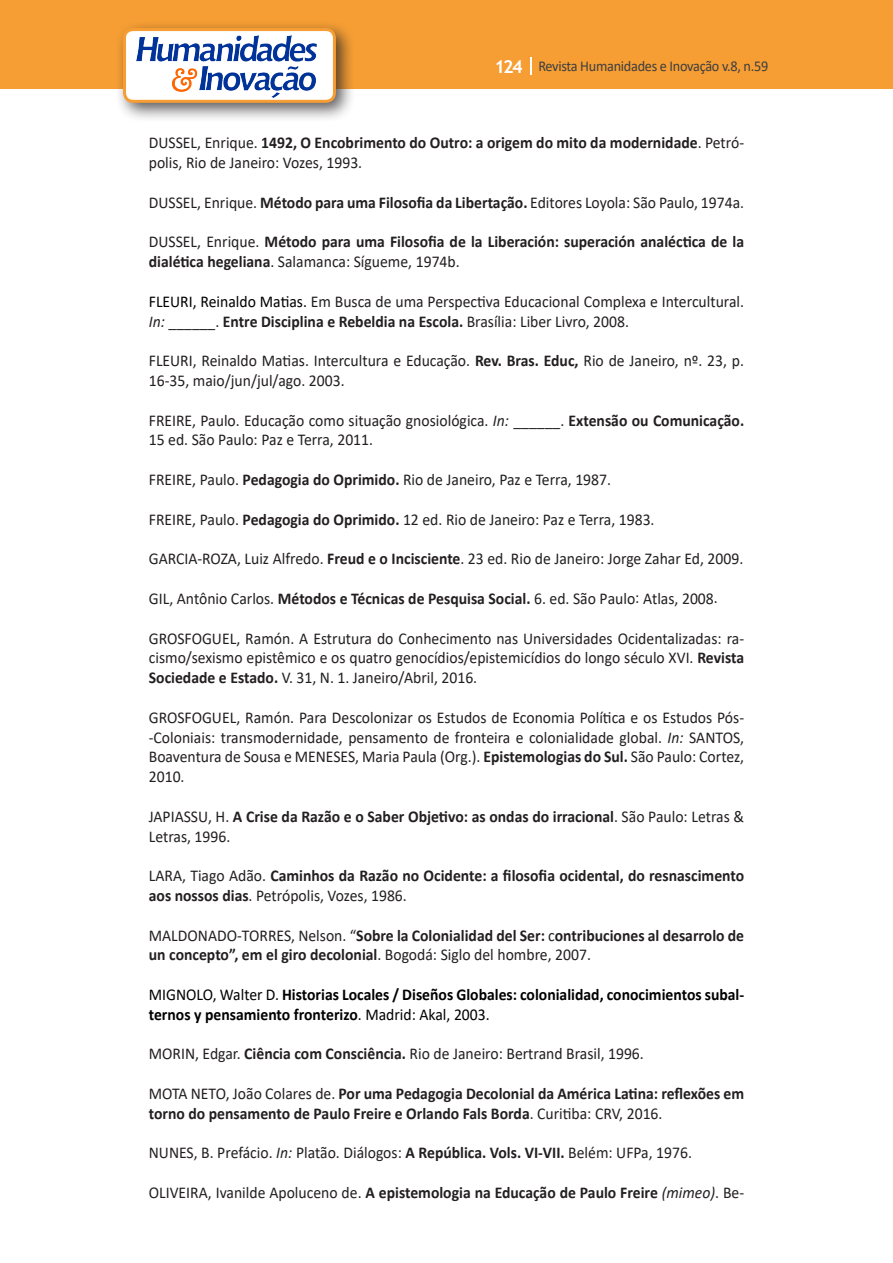
<style>
.page{position:relative;width:893px;height:1263px;background:#fff}
.page>*{position:absolute;margin:0;border:0;box-sizing:border-box;transform-origin:0 0}
.Texto{font:16.5px/19.8px "Calibri";color:#231f20;scale:.95 1}
.Texto-2{font:700 16.5px/19.8px "Calibri";color:#231f20;scale:.95 1}
.Texto-3{font:700 16.5px/19.8px "Calibri";color:#000;scale:.95 1}
.t1{font:15px "Calibri";letter-spacing:-.02em;color:#3e3e3f;scale:.95 1}
.s1{font-family:"Trebuchet MS";font-weight:700;font-size:18px;color:#fff}
.s2{font-weight:700}
.s3{font-weight:400}
.s4{color:#000}
.s5{font-style:italic}
.s6{font-weight:400;font-style:italic}
</style>
<div class="page">
<div style="left:0;top:0;width:893px;height:88px;background:#f69e34"></div>
<svg style="left:530px;top:57px;width:2px;height:18px"></svg>
<div style="left:115px;top:20px;width:241px;height:103px;background:#231f20;opacity:.75"></div>
<div style="left:125px;top:30px;width:209px;height:71px;background:#fff;border-radius:9px"></div>
<div style="left:123px;top:28px;width:213px;height:75px;border:3px solid #f69e34;border-radius:9px"></div>
<img style="left:136px;top:36px;width:181px;height:61px">
<p class="t1" style="left:495px;top:56px;width:290px"><span class="s1">124</span> Revista Humanidades e Inovação v.8, n.59</p>
<p class="Texto" style="left:149px;top:133px;width:628px">DUSSEL, Enrique. <span class="s2">1492, O Encobrimento do Outro: a origem do mito da modernidade</span>. Petró&shy;polis, Rio de Janeiro: Vozes, 1993.</p>
<p class="Texto" style="left:149px;top:192px;width:628px">DUSSEL, Enrique. <span class="s2">Método para uma Filosofia da Libertação.</span> Editores Loyola: São Paulo, 1974a.</p>
<p class="Texto-2" style="left:149px;top:232px;width:628px"><span class="s3">DUSSEL, Enrique.</span> Método para uma Filosofia de la Liberación: superación analéctica de la dialética hegeliana<span class="s3">. Salamanca: Sígueme, 1974b.</span></p>
<p class="Texto" style="left:149px;top:291px;width:628px"><span class="s4">FLEURI, Reinaldo Matias.</span> Em Busca de uma Perspectiva Educacional Complexa e Intercultural.<br><span class="s5">In:</span> ______. <span class="s2">Entre Disciplina e Rebeldia na Escola.</span> Brasília: Liber Livro, 2008.</p>
<p class="Texto" style="left:149px;top:350px;width:628px">FLEURI, Reinaldo Matias. Intercultura e Educação. <span class="s2">Rev. Bras. Educ,</span> Rio de Janeiro, nº. 23, p.<br>16-35, maio/jun/jul/ago. 2003.</p>
<p class="Texto" style="left:149px;top:410px;width:628px">FREIRE, Paulo. Educação como situação gnosiológica. <span class="s5">In:</span> ______. <span class="s2">Extensão ou Comunicação.<br></span>15 ed. São Paulo: Paz e Terra, 2011.</p>
<p class="Texto" style="left:149px;top:469px;width:488px">FREIRE, Paulo. <span class="s2">Pedagogia do Oprimido.</span> Rio de Janeiro, Paz e Terra, 1987.</p>
<p class="Texto" style="left:149px;top:509px;width:534px">FREIRE, Paulo. <span class="s2">Pedagogia do Oprimido.</span> 12 ed. Rio de Janeiro: Paz e Terra, 1983.</p>
<p class="Texto" style="left:149px;top:548px;width:627px">GARCIA-ROZA, Luiz Alfredo. <span class="s2">Freud e o Incisciente</span>. 23 ed. Rio de Janeiro: Jorge Zahar Ed, 2009.</p>
<p class="Texto" style="left:149px;top:588px;width:600px">GIL, Antônio Carlos. <span class="s2">Métodos e Técnicas de Pesquisa Social.</span> 6. ed. São Paulo: Atlas, 2008.</p>
<p class="Texto" style="left:149px;top:628px;width:628px;text-align:justify">GROSFOGUEL, Ramón. A Estrutura do Conhecimento nas Universidades Ocidentalizadas: ra&shy;cismo/sexismo epistêmico e os quatro genocídios/epistemicídios do longo século XVI. <span class="s2">Revista Sociedade e Estado.</span> V. 31, N. 1. Janeiro/Abril, 2016.</p>
<p class="Texto" style="left:149px;top:707px;width:628px;text-align:justify">GROSFOGUEL, Ramón. Para Descolonizar os Estudos de Economia Política e os Estudos Pós--Coloniais: transmodernidade, pensamento de fronteira e colonialidade global. <span class="s5">In:</span> SANTOS, Boaventura de Sousa e MENESES, Maria Paula (Org.). <span class="s2">Epistemologias do Sul.</span> São Paulo: Cortez, 2010.</p>
<p class="Texto-2" style="left:149px;top:806px;width:628px"><span class="s3">JAPIASSU, H.</span> A Crise da Razão e o Saber Objetivo: as ondas do irracional<span class="s3">. São Paulo: Letras &amp;<br>Letras, 1996.</span></p>
<p class="Texto-2" style="left:149px;top:865px;width:628px"><span class="s3">LARA, Tiago Adão.</span> Caminhos da Razão no Ocidente: a filosofia ocidental, do resnascimento aos nossos dias<span class="s3">. Petrópolis, Vozes, 1986.</span></p>
<p class="Texto-2" style="left:149px;top:925px;width:628px"><span class="s3">MALDONADO-TORRES, Nelson. “</span>Sobre la Colonialidad del Ser: <span class="s3">c</span>ontribuciones al desarrolo de un concepto”, em el giro decolonial<span class="s3">. Bogodá: Siglo del hombre, 2007.</span></p>
<p class="Texto-3" style="left:149px;top:984px;width:628px"><span class="s3">MIGNOLO, Walter D.</span> Historias Locales / Diseños Globales: colonialidad, conocimientos subal&shy;ternos y pensamiento fronterizo<span class="s3">. Madrid: Akal, 2003.</span></p>
<p class="Texto" style="left:149px;top:1043px;width:523px">MORIN, Edgar. <span class="s2">Ciência com Consciência.</span> Rio de Janeiro: Bertrand Brasil, 1996.</p>
<p class="Texto-2" style="left:149px;top:1083px;width:628px"><span class="s3">MOTA NETO, João Colares de.</span> Por uma Pedagogia Decolonial da América Latina: reflexões em torno do pensamento de Paulo Freire e Orlando Fals Borda<span class="s3">. Curitiba: CRV, 2016.</span></p>
<p class="Texto" style="left:149px;top:1142px;width:573px">NUNES, B. Prefácio. <span class="s5">In:</span> Platão. Diálogos: <span class="s2">A República. Vols. VI-VII.</span> Belém: UFPa, 1976.</p>
<p class="Texto-2" style="left:149px;top:1182px;width:628px"><span class="s3">OLIVEIRA, Ivanilde Apoluceno de.</span> A epistemologia na Educação de Paulo Freire <span class="s6">(mimeo)</span><span class="s3">. Be-</span></p>
</div>
